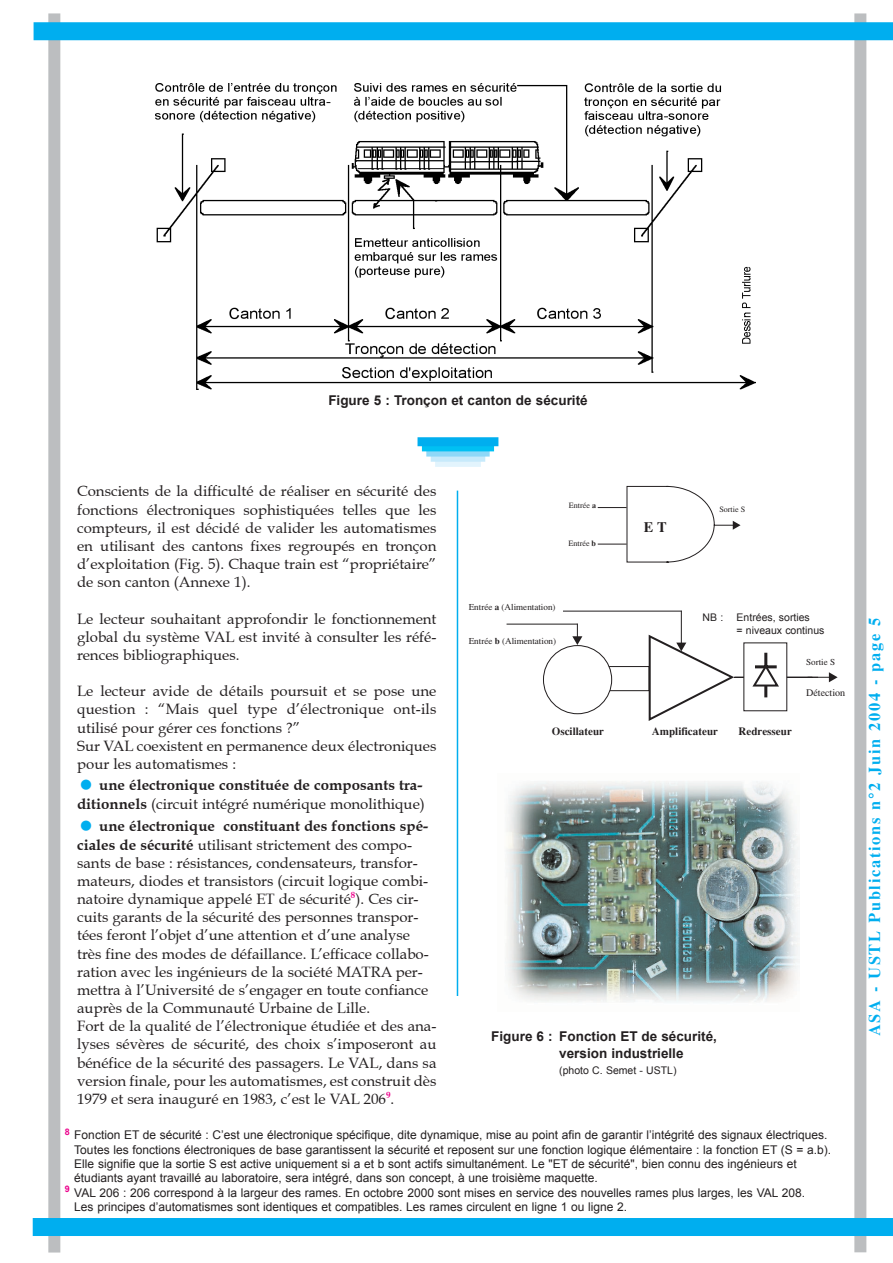
<style>
.page{position:relative;width:893px;height:1263px;background:#fff}
.page>*{position:absolute;margin:0;border:0;box-sizing:border-box;transform-origin:0 0}
.t1{font:700 16.5px "Times";letter-spacing:.1em;color:#00aeef}
.t2{font:15px/18.1px "Book Antiqua";color:#231f20;text-align:justify}
.t3{font:700 15px/18.8px "Book Antiqua";color:#231f20;text-align:right}
.t4{font:700 14.4px "Times";color:#231f20}
.t5{font:700 13.5px/16.2px "Arial";color:#231f20}
.t6{font:12px "Arial";color:#231f20}
.t7{font:700 11.1px "Times";color:#231f20}
.t8{font:10.5px/12.6px "Arial";color:#231f20}
.t9{font:10.05px "Times";color:#231f20}
.t10{font:9.15px "Times";color:#231f20}
.t11{font:8.1px "Times";color:#231f20}
.s1{font-weight:400}
.s2{font-weight:700}
</style>
<div class="page">
<div style="left:48px;top:13px;width:12px;height:1240px;background:#bcbec0"></div>
<div style="left:854px;top:13px;width:12px;height:1239px;background:#bcbec0"></div>
<div style="left:33px;top:1218px;width:859px;height:18px;background:#00aeef"></div>
<div style="left:34px;top:22px;width:858px;height:18px;background:#00aeef"></div>
<img style="left:155px;top:83px;width:600px;height:307px">
<img style="left:506px;top:781px;width:293px;height:221px">
<hr style="left:456px;top:491px;width:2px;height:505px;background:#00aeef">
<div style="left:435px;top:458px;width:46px;height:9px;background:#e2f4fd"></div>
<div style="left:430px;top:453px;width:55px;height:9px;background:#c7eafb"></div>
<svg style="left:426px;top:451px;width:63px;height:6px"></svg>
<div style="left:422px;top:442px;width:72px;height:9px;background:#00c0f3"></div>
<div style="left:417px;top:437px;width:81px;height:9px;background:#00aeef"></div>
<svg style="left:597px;top:486px;width:143px;height:77px"></svg>
<svg style="left:807px;top:672px;width:30px;height:10px"></svg>
<hr style="left:734px;top:677px;width:84px;height:1px;background:#231f20">
<div style="left:605px;top:666px;width:44px;height:25px;background:#fff;border:1px solid #231f20"></div>
<div style="left:543px;top:645px;width:69px;height:69px;background:#fff;border:1px solid #231f20;border-radius:50%"></div>
<svg style="left:572px;top:624px;width:10px;height:21px"></svg>
<hr style="left:506px;top:624px;width:71px;height:1px;background:#231f20">
<hr style="left:680px;top:611px;width:1px;height:33px;background:#231f20">
<svg style="left:647px;top:634px;width:89px;height:87px"></svg>
<hr style="left:563px;top:611px;width:118px;height:1px;background:#231f20">
<div style="left:743px;top:642px;width:44px;height:69px;background:#fff"></div>
<hr style="left:764px;top:653px;width:3px;height:44px;background:#231f20">
<svg style="left:752px;top:662px;width:27px;height:26px"></svg>
<p class="t5" style="left:328px;top:392px;width:261px">Figure 5 : Tronçon et canton de sécurité</p>
<p class="t2" style="left:77px;top:482px;width:361px">Conscients de la difficulté de réaliser en sécurité des fonctions électroniques sophistiquées telles que les compteurs, il est décidé de valider les automatismes en utilisant des cantons fixes regroupés en tronçon d’exploitation (Fig. 5). Chaque train est “propriétaire” de son canton (Annexe 1).</p>
<p class="t2" style="left:77px;top:610px;width:361px">Le lecteur souhaitant approfondir le fonctionnement global du système VAL est invité à consulter les réfé&shy;rences bibliographiques.</p>
<p class="t2" style="left:77px;top:682px;width:361px;text-align:left">Le lecteur avide de détails poursuit et se pose une question : “Mais quel type d’électronique ont-ils utilisé pour gérer ces fonctions ?”<br>Sur VAL coexistent en permanence deux électroniques pour les automatismes :</p>
<p class="t3" style="left:77px;top:776px;width:349px">une électronique constituée de composants tra&shy;ditionnels <span class="s1">(circuit intégré numérique monolithique)</span></p>
<p class="t2" style="left:77px;top:817px;width:361px;text-align:left;text-indent:22px"><span class="s2">une électronique constituant des fonctions spé&shy;ciales de sécurité</span> utilisant strictement des compo&shy;sants de base : résistances, condensateurs, transfor&shy;mateurs, diodes et transistors (circuit logique combi&shy;natoire dynamique appelé ET de sécurité<sup>8</sup>). Ces cir&shy;cuits garants de la sécurité des personnes transpor&shy;tées feront l’objet d’une attention et d’une analyse très fine des modes de défaillance. L’efficace collabo&shy;ration avec les ingénieurs de la société MATRA per&shy;mettra à l’Université de s’engager en toute confiance auprès de la Communauté Urbaine de Lille.<br>Fort de la qualité de l’électronique étudiée et des ana&shy;lyses sévères de sécurité, des choix s’imposeront au bénéfice de la sécurité des passagers. Le VAL, dans sa version finale, pour les automatismes, est construit dès 1979 et sera inauguré en 1983, c’est le VAL 206<sup>9</sup>.</p>
<p class="t6" style="left:65px;top:1128px;width:764px"><sup>8</sup> Fonction ET de sécurité : C’est une électronique spécifique, dite dynamique, mise au point afin de garantir l’intégrité des signaux électriques.</p>
<p class="t6" style="left:74px;top:1143px;width:758px">Toutes les fonctions électroniques de base garantissent la sécurité et reposent sur une fonction logique élémentaire : la fonction ET (S = a.b).</p>
<p class="t6" style="left:74px;top:1157px;width:724px">Elle signifie que la sortie S est active uniquement si a et b sont actifs simultanément. Le "ET de sécurité", bien connu des ingénieurs et</p>
<p class="t6" style="left:74px;top:1172px;width:525px">étudiants ayant travaillé au laboratoire, sera intégré, dans son concept, à une troisième maquette.</p>
<p class="t6" style="left:65px;top:1186px;width:741px"><sup>9</sup> VAL 206 : 206 correspond à la largeur des rames. En octobre 2000 sont mises en service des nouvelles rames plus larges, les VAL 208.</p>
<p class="t6" style="left:74px;top:1200px;width:554px">Les principes d’automatismes sont identiques et compatibles. Les rames circulent en ligne 1 ou ligne 2.</p>
<p class="t11" style="left:569px;top:503px;width:29px">Entrée <span class="s2">a</span></p>
<p class="t11" style="left:568px;top:540px;width:29px">Entrée <span class="s2">b</span></p>
<p class="t11" style="left:719px;top:506px;width:27px">Sortie S</p>
<p class="t4" style="left:644px;top:522px;width:24px">E T</p>
<p class="t10" style="left:469px;top:603px;width:88px">Entrée <span class="s2">a</span> (Alimentation)</p>
<p class="t10" style="left:469px;top:638px;width:89px">Entrée <span class="s2">b</span> (Alimentation)</p>
<p class="t8" style="left:702px;top:611px;width:22px">NB :</p>
<p class="t8" style="left:736px;top:611px;width:89px">Entrées, sorties<br>= niveaux continus</p>
<p class="t10" style="left:806px;top:658px;width:31px">Sortie S</p>
<p class="t9" style="left:806px;top:689px;width:41px">Détection</p>
<p class="t7" style="left:551px;top:728px;width:54px">Oscillateur</p>
<p class="t7" style="left:651px;top:728px;width:68px">Amplificateur</p>
<p class="t7" style="left:738px;top:728px;width:55px">Redresseur</p>
<p class="t5" style="left:559px;top:1029px;width:159px;text-indent:-68px">Figure 6 : Fonction ET de sécurité, version industrielle</p>
<p class="t8" style="left:559px;top:1064px;width:119px">(photo C. Semet - USTL)</p>
<p class="t1" style="left:868px;top:1036px;width:420px;rotate:-90deg">ASA - USTL Publications n°2 Juin 2004 - page 5</p>
</div>
